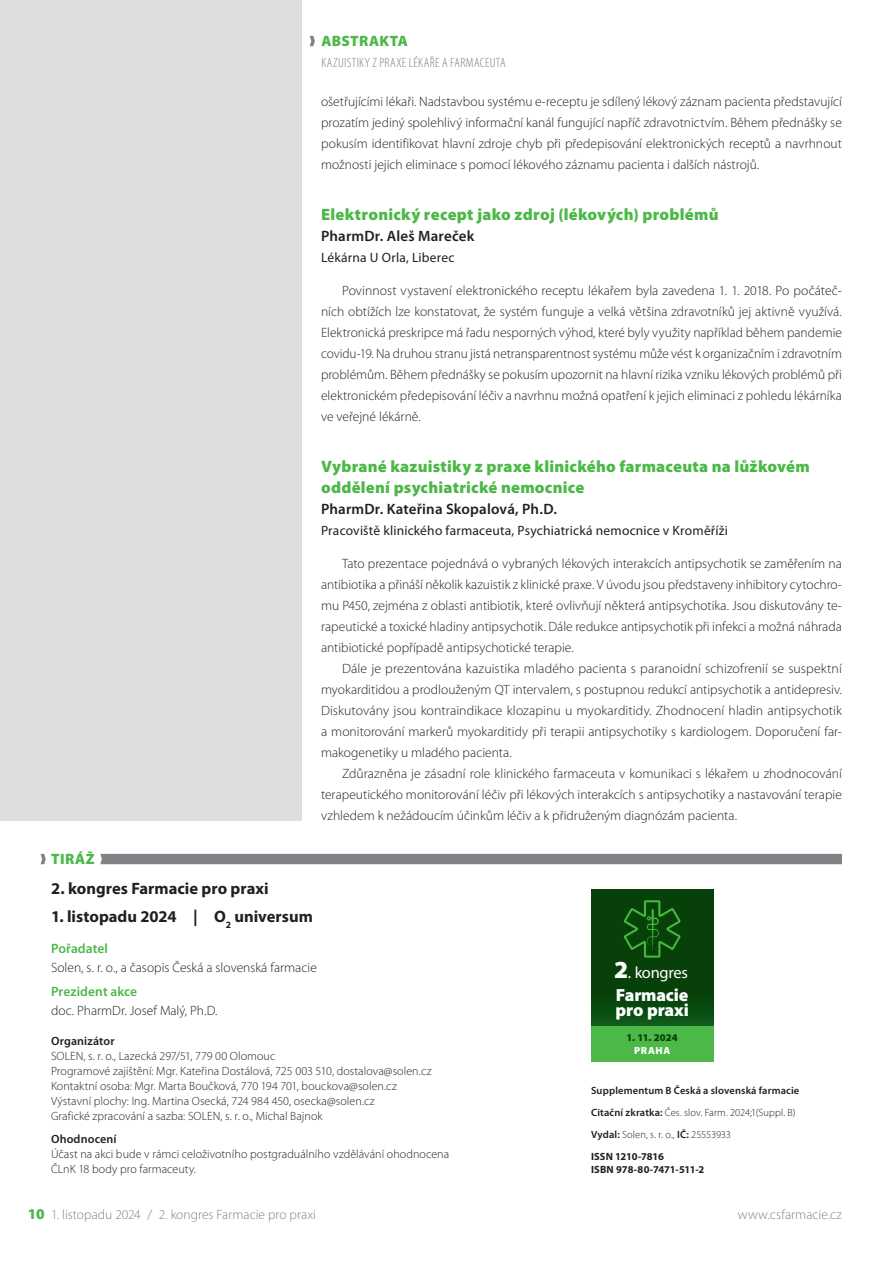
<style>
.page{position:relative;width:893px;height:1263px;background:#fff}
.page>*{position:absolute;margin:0;border:0;box-sizing:border-box;transform-origin:0 0}
.t1{font:900 17.7px/15.1px "Myriad Pro";letter-spacing:-.01em;color:#fff}
.a_nadpisek{font:900 16.5px/21px "Myriad Pro";letter-spacing:.015em;color:#4cb848}
.tiraz_nadpis{font:700 16.5px "Myriad Pro";color:#231f20}
.t2{font:16.35px "Myriad Pro";letter-spacing:-.02em;color:#fff}
.a_autor{font:600 15px "Myriad Pro";letter-spacing:.01em;color:#231f20}
.tiraz_zahlavi{font:900 15px "Myriad Pro";letter-spacing:.02em;color:#4cb848}
.sazba_text{font:300 13.5px/21px "Myriad Pro";color:#231f20;text-align:justify}
.sazba_text_1_nad{font:300 13.5px/21px "Myriad Pro";color:#231f20;text-align:justify}
.a_pracoviste{font:13.5px "Myriad Pro";letter-spacing:.015em;color:#231f20}
.tiraz_text{font:300 13.5px "Myriad Pro";color:#231f20}
.t3{font:300 13.5px "Myriad Pro";letter-spacing:.005em;color:#808285}
.t4{font:300 condensed 13.5px "Myriad Pro";letter-spacing:.025em;color:#808285}
.tiraz_nadpisek{font:600 13.5px "Myriad Pro";letter-spacing:.005em;color:#4cb848}
.tiraz_text-2{font:300 12px/15px "Myriad Pro";letter-spacing:.005em;color:#231f20}
.tiraz_nadpisek-2{font:600 12px "Myriad Pro";letter-spacing:.01em;color:#231f20}
.tiraz_nadpisek-3{font:300 10.5px "Myriad Pro";letter-spacing:.005em;color:#231f20}
.tiraz_nadpisek-4{font:600 10.5px "Myriad Pro";letter-spacing:.015em;color:#231f20}
.tiraz_nadpisek-5{font:700 10.5px/13.5px "Myriad Pro";letter-spacing:-.005em;color:#231f20}
.tiraz_text-3{font:300 10.5px "Myriad Pro";letter-spacing:-.015em;color:#231f20}
.t5{font:900 10.2px/12.3px "Myriad Pro";letter-spacing:.035em;color:#074008;text-align:center}
.s1{font-weight:900;font-size:24.6px}
.s2{color:#fff}
.s3{font-weight:600}
.s4{font-weight:900;font-size:15px;color:#4cb848}
</style>
<div class="page">
<svg style="left:310px;top:36px;width:5px;height:10px"></svg>
<div style="left:0;top:0;width:302px;height:820px;background:#dcdddf"></div>
<svg style="left:41px;top:854px;width:5px;height:10px"></svg>
<div style="left:100px;top:854px;width:742px;height:10px;background:#808285"></div>
<div style="left:591px;top:889px;width:122px;height:172px;background:#074008"></div>
<div style="left:591px;top:981px;width:122px;height:45px;background:linear-gradient(to bottom,#053a04,#0c5818)"></div>
<div style="left:591px;top:1026px;width:122px;height:35px;background:#4cb848"></div>
<svg style="left:624px;top:900px;width:57px;height:57px"></svg>
<p class="tiraz_zahlavi" style="left:51px;top:849px;width:45px">TIRÁŽ</p>
<p class="tiraz_zahlavi" style="left:321px;top:31px;width:88px">ABSTRAKTA</p>
<p class="t4" style="left:321px;top:55px;width:186px">KAZUISTIKY Z PRAXE LÉKAŘE A FARMACEUTA</p>
<p class="sazba_text" style="left:321px;top:91px;width:522px">ošetřujícími lékaři. Nadstavbou systému e-receptu je sdílený lékový záznam pacienta představující prozatím jediný spolehlivý informační kanál fungující napříč zdravotnictvím. Během přednášky se pokusím identifikovat hlavní zdroje chyb při předepisování elektronických receptů a navrhnout možnosti jejich eliminace s pomocí lékového záznamu pacienta i dalších nástrojů.</p>
<p class="a_nadpisek" style="left:321px;top:203px;width:399px">Elektronický recept jako zdroj (lékových) problémů</p>
<p class="a_autor" style="left:321px;top:226px;width:155px">PharmDr. Aleš Mareček</p>
<p class="a_pracoviste" style="left:321px;top:249px;width:135px">Lékárna U Orla, Liberec</p>
<p class="sazba_text_1_nad" style="left:321px;top:280px;width:522px;text-indent:21px">Povinnost vystavení elektronického receptu lékařem byla zavedena 1. 1. 2018. Po počáteč&shy;ních obtížích lze konstatovat, že systém funguje a velká většina zdravotníků jej aktivně využívá.<br>Elektronická preskripce má řadu nesporných výhod, které byly využity například během pandemie covidu-19. Na druhou stranu jistá netransparentnost systému může vést k organizačním i zdravotním problémům. Během přednášky se pokusím upozornit na hlavní rizika vzniku lékových problémů při elektronickém předepisování léčiv a navrhnu možná opatření k jejich eliminaci z pohledu lékárníka ve veřejné lékárně.</p>
<p class="a_nadpisek" style="left:321px;top:455px;width:490px">Vybrané kazuistiky z praxe klinického farmaceuta na lůžkovém oddělení psychiatrické nemocnice</p>
<p class="a_autor" style="left:321px;top:499px;width:237px">PharmDr. Kateřina Skopalová, Ph.D.</p>
<p class="a_pracoviste" style="left:321px;top:522px;width:408px">Pracoviště klinického farmaceuta, Psychiatrická nemocnice v Kroměříži</p>
<p class="sazba_text_1_nad" style="left:321px;top:553px;width:522px;text-indent:21px">Tato prezentace pojednává o vybraných lékových interakcích antipsychotik se zaměřením na antibiotika a přináší několik kazuistik z klinické praxe. V úvodu jsou představeny inhibitory cytochro&shy;mu P450, zejména z oblasti antibiotik, které ovlivňují některá antipsychotika. Jsou diskutovány te&shy;rapeutické a toxické hladiny antipsychotik. Dále redukce antipsychotik při infekci a možná náhrada antibiotické popřípadě antipsychotické terapie.</p>
<p class="sazba_text" style="left:321px;top:658px;width:522px;text-indent:21px">Dále je prezentována kazuistika mladého pacienta s paranoidní schizofrenií se suspektní myokarditidou a prodlouženým QT intervalem, s postupnou redukcí antipsychotik a antidepresiv.<br>Diskutovány jsou kontraindikace klozapinu u myokarditidy. Zhodnocení hladin antipsychotik a monitorování markerů myokarditidy při terapii antipsychotiky s kardiologem. Doporučení far&shy;makogenetiky u mladého pacienta.</p>
<p class="sazba_text" style="left:321px;top:763px;width:522px;text-indent:21px">Zdůrazněna je zásadní role klinického farmaceuta v komunikaci s lékařem u zhodnocování terapeutického monitorování léčiv při lékových interakcích s antipsychotiky a nastavování terapie vzhledem k nežádoucím účinkům léčiv a k přidruženým diagnózám pacienta.</p>
<p class="tiraz_nadpis" style="left:51px;top:878px;width:219px">2. kongres Farmacie pro praxi</p>
<p class="tiraz_nadpis" style="left:51px;top:906px;width:263px">1. listopadu 2024 | O<sub>2</sub> universum</p>
<p class="tiraz_nadpisek" style="left:51px;top:939px;width:59px">Pořadatel</p>
<p class="tiraz_text" style="left:51px;top:959px;width:267px">Solen, s. r. o., a časopis Česká a slovenská farmacie</p>
<p class="tiraz_nadpisek" style="left:51px;top:983px;width:88px">Prezident akce</p>
<p class="tiraz_text" style="left:51px;top:1003px;width:168px">doc. PharmDr. Josef Malý, Ph.D.</p>
<p class="tiraz_nadpisek-2" style="left:51px;top:1033px;width:65px">Organizátor</p>
<p class="tiraz_text-2" style="left:51px;top:1048px;width:226px">SOLEN, s. r. o., Lazecká 297/51, 779 00 Olomouc</p>
<p class="tiraz_text-2" style="left:51px;top:1063px;width:382px">Programové zajištění: Mgr. Kateřina Dostálová, 725 003 510, dostalova@solen.cz</p>
<p class="tiraz_text-2" style="left:51px;top:1078px;width:347px">Kontaktní osoba: Mgr. Marta Boučková, 770 194 701, bouckova@solen.cz</p>
<p class="tiraz_text-2" style="left:51px;top:1093px;width:325px">Výstavní plochy: Ing. Martina Osecká, 724 984 450, osecka@solen.cz</p>
<p class="tiraz_text-2" style="left:51px;top:1108px;width:273px">Grafické zpracování a sazba: SOLEN, s. r. o., Michal Bajnok</p>
<p class="tiraz_nadpisek-2" style="left:51px;top:1131px;width:67px">Ohodnocení</p>
<p class="tiraz_text-2" style="left:51px;top:1147px;width:400px">Účast na akci bude v rámci celoživotního postgraduálního vzdělávání ohodnocena<br>ČLnK 18 body pro farmaceuty.</p>
<p class="t2" style="left:614px;top:963px;width:75px"><span class="s1">2</span>. kongres</p>
<p class="t1" style="left:615px;top:986px;width:75px">Farmacie pro praxi</p>
<p class="t5" style="left:627px;top:1031px;width:53px">1. 11. 2024<br><span class="s2">PRAHA</span></p>
<p class="tiraz_nadpisek-4" style="left:591px;top:1083px;width:210px">Supplementum B Česká a slovenská farmacie</p>
<p class="tiraz_nadpisek-3" style="left:591px;top:1106px;width:206px"><span class="s3">Citační zkratka:</span> Čes. slov. Farm. 2024;1(Suppl. B)</p>
<p class="tiraz_text-3" style="left:591px;top:1128px;width:141px"><span class="s3">Vydal:</span> Solen, s. r. o., <span class="s3">IČ:</span> 25553933</p>
<p class="tiraz_nadpisek-5" style="left:591px;top:1149px;width:115px">ISSN 1210-7816<br>ISBN 978-80-7471-511-2</p>
<p class="t3" style="left:28px;top:1206px;width:290px"><span class="s4">10</span> 1. listopadu 2024 / 2. kongres Farmacie pro praxi</p>
<p class="t3" style="left:738px;top:1206px;width:106px">www.csfarmacie.cz</p>
</div>
